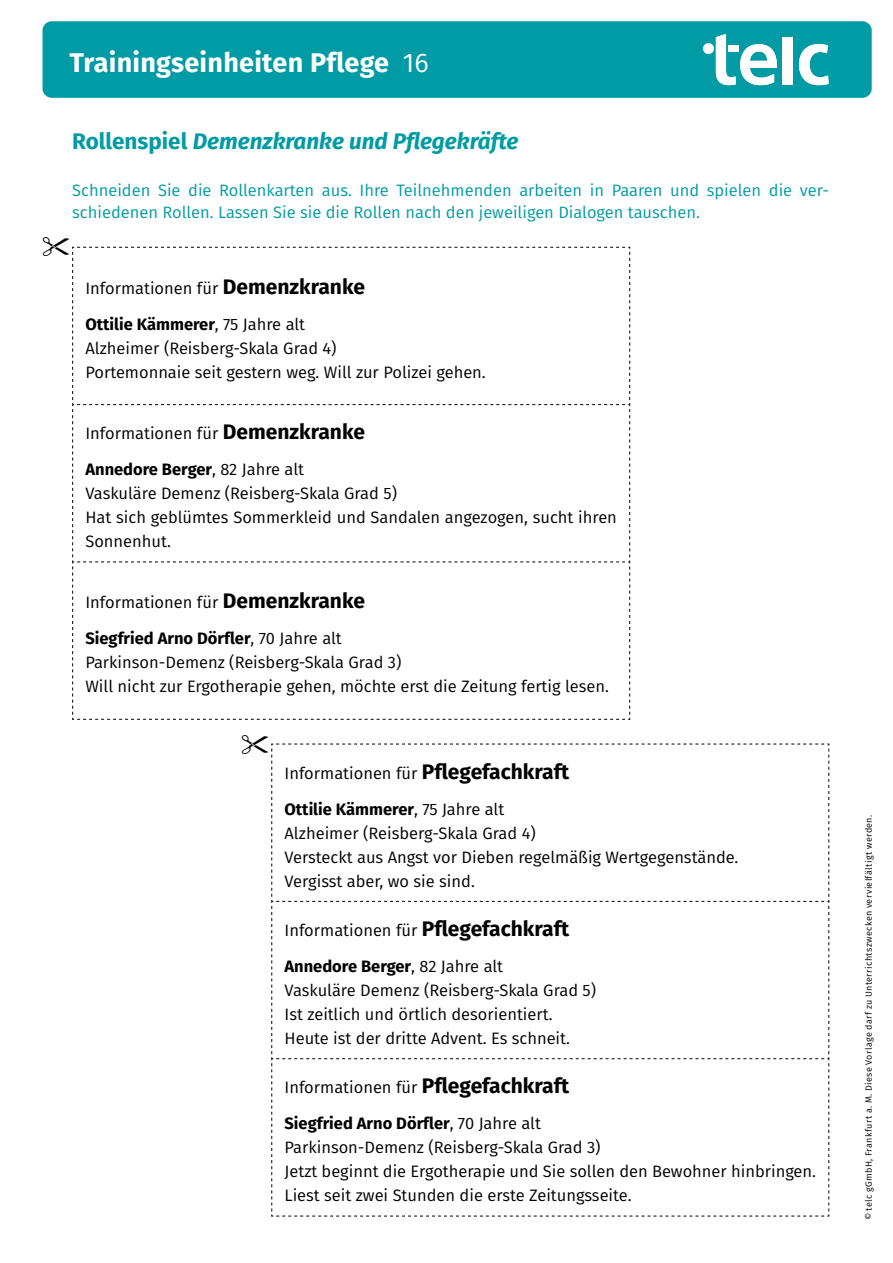
<style>
.page{position:relative;width:893px;height:1263px;background:#fff}
.page>*{position:absolute;margin:0;border:0;box-sizing:border-box;transform-origin:0 0}
.t1{font:700 27px "Fira Sans";letter-spacing:.01em;color:#fff}
.t2{font:italic 700 22.5px "Fira Sans";color:#009ba4}
.t3{font:16.5px/24px "Fira Sans";color:#000}
.t4{font:16.5px/22.5px "Fira Sans";color:#009ba4}
.t5{font:9px "Fira Sans";letter-spacing:.035em;color:#000}
.s1{font-weight:400}
.s2{font-style:normal}
.s3{font-weight:700;font-size:21px}
.s4{font-weight:700}
</style>
<div class="page">
<div style="left:43px;top:22px;width:828px;height:75px;background:#009ba4;border-radius:9px"></div>
<div style="left:43px;top:21px;width:829px;height:77px;border:2px solid #009ba4;border-radius:9px"></div>
<svg style="left:716px;top:34px;width:61px;height:51px"></svg>
<div style="left:783px;top:37px;width:10px;height:47px;background:#fff"></div>
<svg style="left:799px;top:44px;width:29px;height:41px"></svg>
<div style="left:703px;top:43px;width:11px;height:11px;background:#fff;border-radius:50%"></div>
<div style="left:728px;top:45px;width:11px;height:7px;background:#fff"></div>
<svg style="left:72px;top:246px;width:558px;height:474px"></svg>
<svg style="left:271px;top:743px;width:559px;height:474px"></svg>
<h1 class="t1" style="left:70px;top:40px;width:361px">Trainingseinheiten Pflege <span class="s1">16</span></h1>
<h2 class="t2" style="left:72px;top:122px;width:448px"><span class="s2">Rollenspiel</span> Demenzkranke und Pflegekräfte</h2>
<p class="t4" style="left:72px;top:178px;width:758px">Schneiden Sie die Rollenkarten aus. Ihre Teilnehmenden arbeiten in Paaren und spielen die ver&shy;schiedenen Rollen. Lassen Sie sie die Rollen nach den jeweiligen Dialogen tauschen.</p>
<p class="t3" style="left:85px;top:270px;width:281px;line-height:36px">Informationen für <span class="s3">Demenzkranke<br></span><span class="s4">Ottilie Kämmerer</span>, 75 Jahre alt</p>
<p class="t3" style="left:85px;top:336px;width:402px">Alzheimer (Reisberg-Skala Grad 4)<br>Portemonnaie seit gestern weg. Will zur Polizei gehen.</p>
<p class="t3" style="left:85px;top:415px;width:281px;line-height:36px">Informationen für <span class="s3">Demenzkranke<br></span><span class="s4">Annedore Berger</span>, 82 Jahre alt</p>
<p class="t3" style="left:85px;top:481px;width:533px">Vaskuläre Demenz (Reisberg-Skala Grad 5)<br>Hat sich geblümtes Sommerkleid und Sandalen angezogen, sucht ihren<br>Sonnenhut.</p>
<p class="t3" style="left:85px;top:584px;width:281px;line-height:36px">Informationen für <span class="s3">Demenzkranke<br></span><span class="s4">Siegfried Arno Dörfler</span>, 70 Jahre alt</p>
<p class="t3" style="left:85px;top:650px;width:525px">Parkinson-Demenz (Reisberg-Skala Grad 3)<br>Will nicht zur Ergotherapie gehen, möchte erst die Zeitung fertig lesen.</p>
<p class="t3" style="left:285px;top:754px;width:286px;line-height:36px">Informationen für <span class="s3">Pflegefachkraft<br></span><span class="s4">Ottilie Kämmerer</span>, 75 Jahre alt</p>
<p class="t3" style="left:285px;top:820px;width:455px">Alzheimer (Reisberg-Skala Grad 4)<br>Versteckt aus Angst vor Dieben regelmäßig Wertgegenstände.<br>Vergisst aber, wo sie sind.</p>
<p class="t3" style="left:285px;top:912px;width:286px;line-height:36px">Informationen für <span class="s3">Pflegefachkraft<br></span><span class="s4">Annedore Berger</span>, 82 Jahre alt</p>
<p class="t3" style="left:285px;top:978px;width:313px">Vaskuläre Demenz (Reisberg-Skala Grad 5)<br>Ist zeitlich und örtlich desorientiert.<br>Heute ist der dritte Advent. Es schneit.</p>
<p class="t3" style="left:285px;top:1069px;width:286px;line-height:36px">Informationen für <span class="s3">Pflegefachkraft<br></span><span class="s4">Siegfried Arno Dörfler</span>, 70 Jahre alt</p>
<p class="t3" style="left:285px;top:1135px;width:533px">Parkinson-Demenz (Reisberg-Skala Grad 3)<br>Jetzt beginnt die Ergotherapie und Sie sollen den Bewohner hinbringen.<br>Liest seit zwei Stunden die erste Zeitungsseite.</p>
<p class="t5" style="left:862px;top:1220px;width:407px;rotate:-90deg">© telc gGmbH, Frankfurt a. M. Diese Vorlage darf zu Unterrichtszwecken vervielfältigt werden.</p>
</div>
